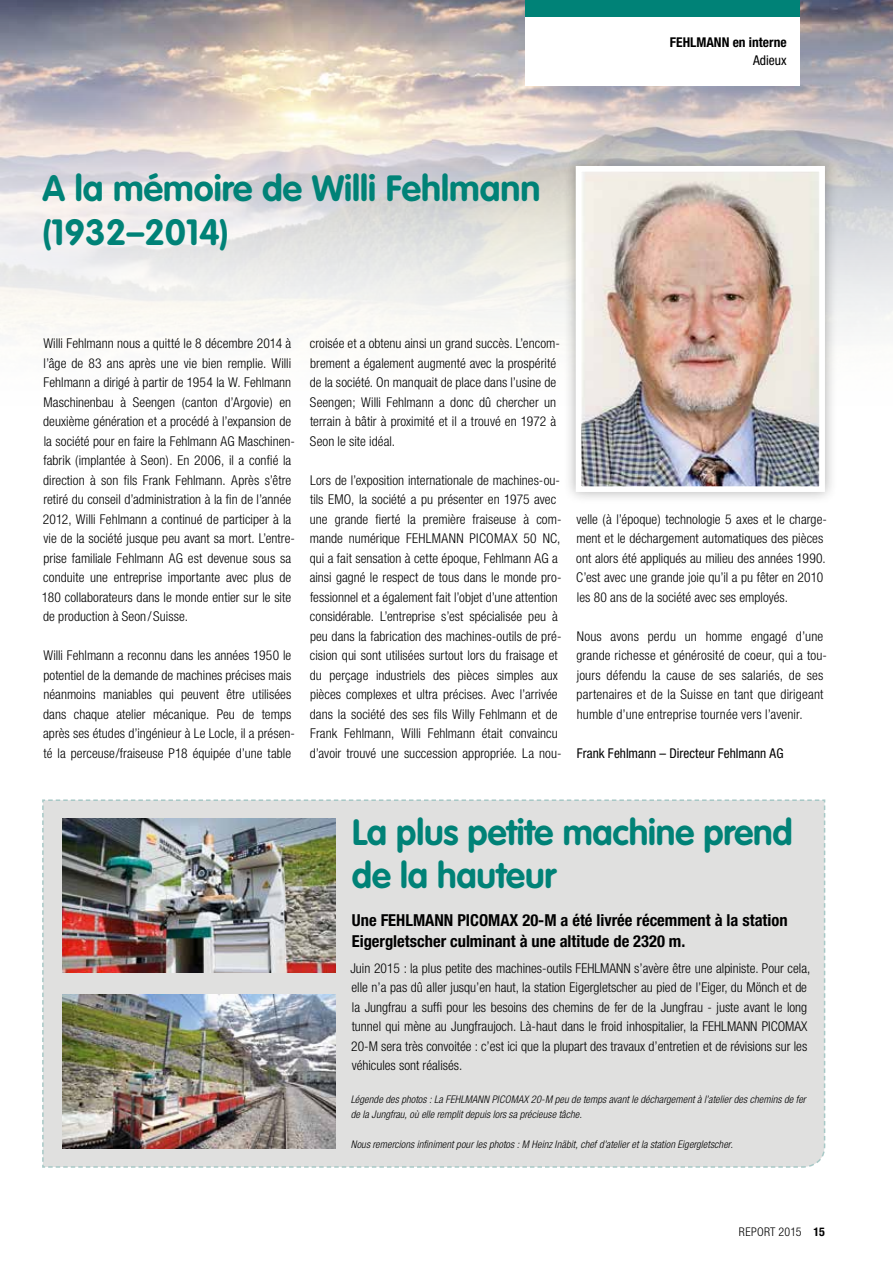
<style>
.page{position:relative;width:893px;height:1263px;background:#fff}
.page>*{position:absolute;margin:0;border:0;box-sizing:border-box;transform-origin:0 0}
.t1{font:700 36px/43.5px "VAG Rounded";letter-spacing:-.005em;color:#008277}
.t2{font:700 condensed 16.5px/21px "Helvetica Neue";color:#000}
.t3{font:300 condensed 13.5px/19.5px "Helvetica Neue";letter-spacing:.005em;color:#000}
.t4{font:condensed 13.5px "Helvetica Neue";color:#000}
.t5{font:700 condensed 13.5px "Helvetica Neue";color:#000}
.t6{font:300 condensed 12px "Helvetica Neue";letter-spacing:.025em;color:#000}
.t7{font:italic 300 condensed 10.5px/15px "Helvetica Neue";letter-spacing:.01em;color:#000}
.s1{font-weight:700}
</style>
<div class="page">
<div style="left:42px;top:799px;width:784px;height:369px;background:#e0e0df"></div>
<img style="left:0;top:0;width:893px;height:332px">
<div style="left:525px;top:0;width:274px;height:17px;background:#008277"></div>
<div style="left:525px;top:17px;width:274px;height:68px;background:#fff"></div>
<img style="left:63px;top:819px;width:273px;height:153px">
<img style="left:63px;top:995px;width:273px;height:153px">
<div style="left:563px;top:153px;width:274px;height:352px;background:#000;opacity:.3"></div>
<img style="left:583px;top:173px;width:235px;height:312px">
<div style="left:576px;top:166px;width:249px;height:326px;border:6px solid #fff"></div>
<p class="t5" style="left:670px;top:34px;width:118px">FEHLMANN en interne</p>
<p class="t4" style="left:753px;top:52px;width:35px">Adieux</p>
<h1 class="t1" style="left:43px;top:166px;width:499px">A la mémoire de Willi Fehlmann (1932–2014)</h1>
<p class="t3" style="left:42px;top:334px;width:255px">Willi Fehlmann nous a quitté le 8 décembre 2014 à l’âge de 83 ans après une vie bien remplie. Willi Fehlmann a dirigé à partir de 1954 la W. Fehlmann Maschinenbau à Seengen (canton d’Argovie) en deuxième génération et a procédé à l’expansion de la société pour en faire la Fehlmann AG Maschinen&shy;fabrik (implantée à Seon). En 2006, il a confié la direction à son fils Frank Fehlmann. Après s’être retiré du conseil d’administration à la fin de l’année 2012, Willi Fehlmann a continué de participer à la vie de la société jusque peu avant sa mort. L’entre&shy;prise familiale Fehlmann AG est devenue sous sa conduite une entreprise importante avec plus de 180 collaborateurs dans le monde entier sur le site de production à Seon / Suisse.</p>
<p class="t3" style="left:43px;top:646px;width:253px">Willi Fehlmann a reconnu dans les années 1950 le potentiel de la demande de machines précises mais néanmoins maniables qui peuvent être utilisées dans chaque atelier mécanique. Peu de temps après ses études d’ingénieur à Le Locle, il a présen&shy;té la perceuse/fraiseuse P18 équipée d’une table</p>
<p class="t3" style="left:310px;top:334px;width:252px">croisée et a obtenu ainsi un grand succès. L’encom&shy;brement a également augmenté avec la prospérité de la société. On manquait de place dans l’usine de Seengen; Willi Fehlmann a donc dû chercher un terrain à bâtir à proximité et il a trouvé en 1972 à Seon le site idéal.</p>
<p class="t3" style="left:310px;top:470px;width:253px">Lors de l’exposition internationale de machines-ou&shy;tils EMO, la société a pu présenter en 1975 avec une grande fierté la première fraiseuse à com&shy;mande numérique FEHLMANN PICOMAX 50 NC, qui a fait sensation à cette époque, Fehlmann AG a ainsi gagné le respect de tous dans le monde pro&shy;fessionnel et a également fait l’objet d’une attention considérable. L’entreprise s’est spécialisée peu à peu dans la fabrication des machines-outils de pré&shy;cision qui sont utilisées surtout lors du fraisage et du perçage industriels des pièces simples aux pièces complexes et ultra précises. Avec l’arrivée dans la société des ses fils Willy Fehlmann et de Frank Fehlmann, Willi Fehlmann était convaincu d’avoir trouvé une succession appropriée. La nou-</p>
<p class="t3" style="left:576px;top:509px;width:252px">velle (à l’époque) technologie 5 axes et le charge&shy;ment et le déchargement automatiques des pièces ont alors été appliqués au milieu des années 1990.<br>C’est avec une grande joie qu’il a pu fêter en 2010 les 80 ans de la société avec ses employés.</p>
<p class="t3" style="left:576px;top:626px;width:252px">Nous avons perdu un homme engagé d’une grande richesse et générosité de coeur, qui a tou&shy;jours défendu la cause de ses salariés, de ses partenaires et de la Suisse en tant que dirigeant humble d’une entreprise tournée vers l’avenir.</p>
<p class="t4" style="left:577px;top:745px;width:208px">Frank Fehlmann – Directeur Fehlmann AG</p>
<h1 class="t1" style="left:352px;top:810px;width:442px">La plus petite machine prend de la hauteur</h1>
<p class="t2" style="left:352px;top:909px;width:437px">Une FEHLMANN PICOMAX 20-M a été livrée récemment à la station<br>Eigergletscher culminant à une altitude de 2320 m.</p>
<p class="t3" style="left:350px;top:958px;width:461px">Juin 2015 : la plus petite des machines-outils FEHLMANN s’avère être une alpiniste. Pour cela, elle n’a pas dû aller jusqu’en haut, la station Eigergletscher au pied de l’Eiger, du Mönch et de la Jungfrau a suffi pour les besoins des chemins de fer de la Jungfrau - juste avant le long tunnel qui mène au Jungfraujoch. Là-haut dans le froid inhospitalier, la FEHLMANN PICOMAX 20-M sera très convoitée : c’est ici que la plupart des travaux d’entretien et de révisions sur les véhicules sont réalisés.</p>
<p class="t7" style="left:351px;top:1092px;width:456px">Légende des photos : La FEHLMANN PICOMAX 20-M peu de temps avant le déchargement à l’atelier des chemins de fer de la Jungfrau, où elle remplit depuis lors sa précieuse tâche.</p>
<p class="t7" style="left:351px;top:1137px;width:384px">Nous remercions infiniment pour les photos : M Heinz Inäbit, chef d’atelier et la station Eigergletscher.</p>
<p class="t6" style="left:739px;top:1225px;width:87px">REPORT 2015 <span class="s1">15</span></p>
</div>
